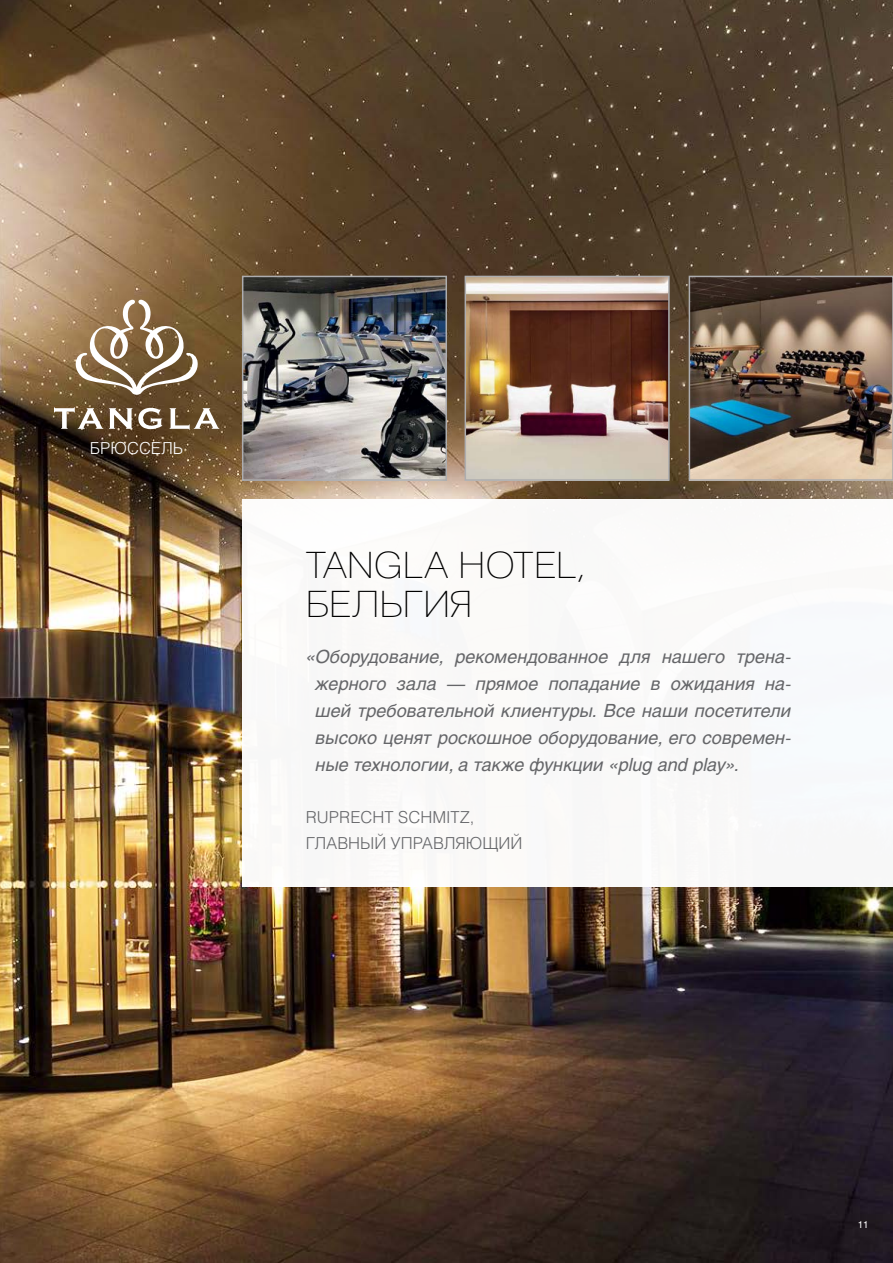
<style>
.page{position:relative;width:893px;height:1263px;background:#fff}
.page>*{position:absolute;margin:0;border:0;box-sizing:border-box;transform-origin:0 0}
.t1{font:36px/39px "Helios Thin C";letter-spacing:-.005em;color:#000;scale:1.1 1}
.t2{font:italic 18px/27px "Helios C";letter-spacing:.005em;color:#656669;text-align:justify}
.t3{font:16.5px/25.5px "Helios Light C";color:#656669}
.t4{font:16.5px "Helios Light C";color:#fff}
.t5{font:9.6px "Helios C";color:#fff}
</style>
<div class="page">
<img style="left:0;top:0;width:893px;height:1263px">
<img style="left:468px;top:279px;width:199px;height:199px">
<div style="left:465px;top:276px;width:205px;height:205px;border:2px solid #adadaf"></div>
<img style="left:692px;top:279px;width:198px;height:199px">
<div style="left:689px;top:276px;width:204px;height:205px;border:2px solid #adadaf"></div>
<img style="left:245px;top:279px;width:199px;height:199px">
<div style="left:242px;top:276px;width:205px;height:205px;border:2px solid #adadaf"></div>
<svg style="left:0;top:0;width:198px;height:395px;background:#987c5c"></svg>
<svg style="left:54px;top:407px;width:49px;height:22px"></svg>
<svg style="left:109px;top:408px;width:53px;height:21px"></svg>
<svg style="left:170px;top:408px;width:49px;height:22px"></svg>
<div style="left:242px;top:500px;width:651px;height:387px;background:#f9f9f8"></div>
<p class="t4" style="left:90px;top:438px;width:95px">БРЮССЕЛЬ</p>
<h1 class="t1" style="left:306px;top:546px;width:256px">TANGLA HOTEL,<br>БЕЛЬГИЯ</h1>
<p class="t2" style="left:316px;top:643px;width:477px;text-indent:-10px">«Оборудование, рекомендованное для нашего трена&shy;жерного зала — прямое попадание в ожидания на&shy;шей требовательной клиентуры. Все наши посетители высоко ценят роскошное оборудование, его современ&shy;ные технологии, а также функции «plug and play».</p>
<p class="t3" style="left:306px;top:804px;width:218px">RUPRECHT SCHMITZ,<br>ГЛАВНЫЙ УПРАВЛЯЮЩИЙ</p>
<p class="t5" style="left:858px;top:1218px;width:12px">11</p>
</div>
